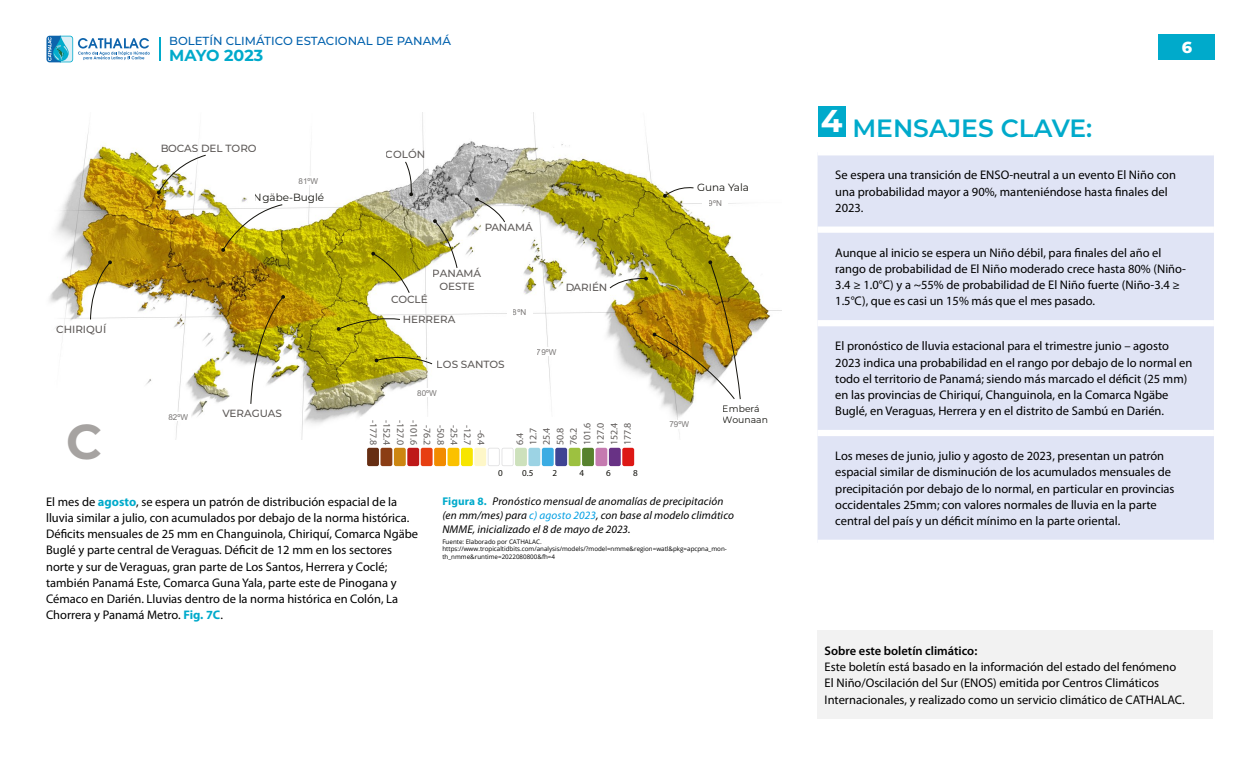
<style>
.page{position:relative;width:1260px;height:765px;background:#fff}
.page>*{position:absolute;margin:0;border:0;box-sizing:border-box;transform-origin:0 0}
.t1{font:700 48.88px "Montserrat";color:#a6a3a1}
.t2{font:600 25px "Montserrat";color:#00aacb}
.t3{font:700 16px "Montserrat";letter-spacing:-.005em;color:#00aacb}
.t4{font:800 16px "Montserrat";color:#fff}
.t5{font:12.5px/16.2px "Myriad Pro";color:#000}
.t6{font:600 12.5px "Myriad Pro";color:#000}
.t7{font:500 11.75px "Montserrat";color:#0061ad}
.t8{font:italic 11.25px/13.9px "Myriad Pro";letter-spacing:.01em;color:#000}
.t9{font:500 10.38px/12.9px "Montserrat";color:#5e5a58;text-align:center}
.t10{font:10.38px "Montserrat";color:#13120d}
.t11{font:10px/13.5px "Myriad Pro";color:#5e5a58}
.t12{font:9.25px/10.4px "Montserrat";color:#13120d}
.t13{font:9.12px "Myriad Pro";color:#13120d}
.t14{font:8.12px "Arial";color:#7a7776}
.t15{font:6.25px/7.5px "Open Sans";color:#000}
.s1{font-weight:700;color:#00aacb}
.s2{font-weight:700;font-style:normal;color:#00aacb}
.s3{color:#009fe3}
</style>
<div class="page">
<img style="left:49px;top:112px;width:732px;height:327px">
<svg style="left:475px;top:197px;width:31px;height:26px"></svg>
<svg style="left:371px;top:252px;width:39px;height:42px"></svg>
<img style="left:250px;top:295px;width:35px;height:110px">
<svg style="left:157px;top:154px;width:50px;height:41px"></svg>
<svg style="left:90px;top:260px;width:22px;height:60px"></svg>
<svg style="left:337px;top:315px;width:64px;height:16px"></svg>
<svg style="left:374px;top:352px;width:59px;height:13px"></svg>
<svg style="left:433px;top:219px;width:25px;height:50px"></svg>
<img style="left:609px;top:260px;width:132px;height:140px">
<svg style="left:663px;top:186px;width:31px;height:12px"></svg>
<svg style="left:405px;top:161px;width:8px;height:35px"></svg>
<svg style="left:221px;top:204px;width:62px;height:48px"></svg>
<div style="left:666px;top:420px;width:26px;height:9px;background:#fff"></div>
<div style="left:534px;top:347px;width:26px;height:9px;background:#fff"></div>
<div style="left:414px;top:388px;width:26px;height:9px;background:#fff"></div>
<div style="left:507px;top:308px;width:25px;height:9px;background:#fff"></div>
<div style="left:703px;top:199px;width:25px;height:9px;background:#fff"></div>
<div style="left:296px;top:176px;width:25px;height:9px;background:#fff"></div>
<div style="left:165px;top:413px;width:26px;height:8px;background:#fff"></div>
<svg style="left:360px;top:417px;width:281px;height:50px"></svg>
<div style="left:818px;top:106px;width:28px;height:31px;background:#00aacb"></div>
<div style="left:818px;top:155px;width:396px;height:385px;background:#e0e4f5"></div>
<div style="left:818px;top:320px;width:396px;height:6px;background:#fff"></div>
<div style="left:818px;top:430px;width:396px;height:6px;background:#fff"></div>
<div style="left:818px;top:227px;width:396px;height:6px;background:#fff"></div>
<div style="left:818px;top:630px;width:395px;height:89px;background:#f2f2f2"></div>
<svg style="left:46px;top:36px;width:104px;height:26px"></svg>
<svg style="left:160px;top:37px;width:1px;height:24px"></svg>
<div style="left:1159px;top:34px;width:56px;height:26px;background:#00aacb"></div>
<p class="t7" style="left:169px;top:33px;width:283px">BOLETÍN CLIMÁTICO ESTACIONAL DE PANAMÁ</p>
<p class="t3" style="left:169px;top:44px;width:96px">MAYO 2023</p>
<p class="t9" style="left:56px;top:322px;width:52px">CHIRIQUÍ</p>
<h1 class="t1" style="left:66px;top:406px;width:37px">C</h1>
<p class="t9" style="left:160px;top:141px;width:98px">BOCAS DEL TORO</p>
<p class="t14" style="left:299px;top:175px;width:21px">81ºW</p>
<p class="t10" style="left:254px;top:190px;width:72px">Ngäbe-Buglé</p>
<p class="t14" style="left:168px;top:411px;width:21px">82ºW</p>
<p class="t9" style="left:222px;top:406px;width:61px">VERAGUAS</p>
<p class="t9" style="left:386px;top:147px;width:41px">COLÓN</p>
<p class="t9" style="left:484px;top:221px;width:50px">PANAMÁ</p>
<p class="t9" style="left:433px;top:266px;width:50px">PANAMÁ<br>OESTE</p>
<p class="t9" style="left:391px;top:293px;width:38px">COCLÉ</p>
<p class="t9" style="left:403px;top:313px;width:54px">HERRERA</p>
<p class="t9" style="left:437px;top:357px;width:69px">LOS SANTOS</p>
<p class="t14" style="left:417px;top:387px;width:21px">80ºW</p>
<p class="t14" style="left:513px;top:307px;width:15px">8ºN</p>
<p class="t9" style="left:565px;top:281px;width:44px">DARIÉN</p>
<p class="t14" style="left:537px;top:346px;width:21px">79ºW</p>
<p class="t11" style="left:380px;top:420px;width:27px;rotate:90deg">-177.8</p>
<p class="t11" style="left:394px;top:420px;width:27px;rotate:90deg">-152.4</p>
<p class="t11" style="left:407px;top:420px;width:27px;rotate:90deg">-127.0</p>
<p class="t11" style="left:421px;top:420px;width:27px;rotate:90deg">-101.6</p>
<p class="t11" style="left:513px;top:445px;width:24px;rotate:-90deg">6.4<br>12.7<br>25.4<br>50.8<br>76.2<br>101.6<br>127.0<br>152.4<br>177.8</p>
<p class="t11" style="left:434px;top:425px;width:22px;rotate:90deg">-76.2</p>
<p class="t11" style="left:448px;top:425px;width:22px;rotate:90deg">-50.8</p>
<p class="t11" style="left:461px;top:425px;width:22px;rotate:90deg">-25.4</p>
<p class="t11" style="left:475px;top:425px;width:22px;rotate:90deg">-12.7</p>
<p class="t11" style="left:488px;top:430px;width:17px;rotate:90deg">-6.4</p>
<p class="t13" style="left:498px;top:467px;width:6px">0</p>
<p class="t13" style="left:522px;top:467px;width:13px">0.5</p>
<p class="t13" style="left:552px;top:467px;width:6px">2</p>
<p class="t13" style="left:579px;top:467px;width:6px">4</p>
<p class="t13" style="left:606px;top:467px;width:6px">6</p>
<p class="t13" style="left:633px;top:467px;width:6px">8</p>
<p class="t10" style="left:697px;top:180px;width:54px">Guna Yala</p>
<p class="t14" style="left:709px;top:198px;width:15px">9ºN</p>
<p class="t14" style="left:669px;top:419px;width:21px">79ºW</p>
<p class="t12" style="left:723px;top:403px;width:47px">Emberá<br>Wounaan</p>
<p class="t5" style="left:46px;top:493px;width:374px">El mes de <span class="s1">agosto</span>, se espera un patrón de distribución espacial de la lluvia similar a julio, con acumulados por debajo de la norma histórica.<br>Déficits mensuales de 25 mm en Changuinola, Chiriquí, Comarca Ngäbe Buglé y parte central de Veraguas. Déficit de 12 mm en los sectores norte y sur de Veraguas, gran parte de Los Santos, Herrera y Coclé; también Panamá Este, Comarca Guna Yala, parte este de Pinogana y Cémaco en Darién. Lluvias dentro de la norma histórica en Colón, La Chorrera y Panamá Metro. <span class="s1">Fig. 7C</span>.</p>
<p class="t8" style="left:442px;top:494px;width:293px"><span class="s2">Figura 8.</span> Pronóstico mensual de anomalías de precipitación (en mm/mes) para <span class="s3">c) agosto 2023</span>, con base al modelo climático<br>NMME, inicializado el 8 de mayo de 2023.</p>
<p class="t15" style="left:442px;top:537px;width:286px">Fuente: Elaborado por CATHALAC. https://www.tropicaltidbits.com/analysis/models/?model=nmme&amp;region=watl&amp;pkg=apcpna_mon&shy;th_nmme&amp;runtime=2022080800&amp;fh=4</p>
<p class="t4" style="left:1182px;top:35px;width:12px">6</p>
<h2 class="t2" style="left:821px;top:111px;width:273px"><sup>4</sup> MENSAJES CLAVE:</h2>
<p class="t5" style="left:835px;top:167px;width:342px">Se espera una transición de ENSO-neutral a un evento El Niño con una probabilidad mayor a 90%, manteniéndose hasta finales del<br>2023.</p>
<p class="t5" style="left:835px;top:244px;width:352px">Aunque al inicio se espera un Niño débil, para finales del año el rango de probabilidad de El Niño moderado crece hasta 80% (Niño-3.4 ≥ 1.0°C) y a ~55% de probabilidad de El Niño fuerte (Niño-3.4 ≥ 1.5°C), que es casi un 15% más que el mes pasado.</p>
<p class="t5" style="left:835px;top:338px;width:359px">El pronóstico de lluvia estacional para el trimestre junio – agosto 2023 indica una probabilidad en el rango por debajo de lo normal en todo el territorio de Panamá; siendo más marcado el déficit (25 mm) en las provincias de Chiriquí, Changuinola, en la Comarca Ngäbe Buglé, en Veraguas, Herrera y en el distrito de Sambú en Darién.</p>
<p class="t5" style="left:835px;top:448px;width:341px">Los meses de junio, julio y agosto de 2023, presentan un patrón espacial similar de disminución de los acumulados mensuales de precipitación por debajo de lo normal, en particular en provincias occidentales 25mm; con valores normales de lluvia en la parte central del país y un déficit mínimo en la parte oriental.</p>
<p class="t6" style="left:825px;top:643px;width:154px">Sobre este boletín climático:</p>
<p class="t5" style="left:825px;top:659px;width:362px">Este boletín está basado en la información del estado del fenómeno<br>El Niño/Oscilación del Sur (ENOS) emitida por Centros Climáticos<br>Internacionales, y realizado como un servicio climático de CATHALAC.</p>
</div>
